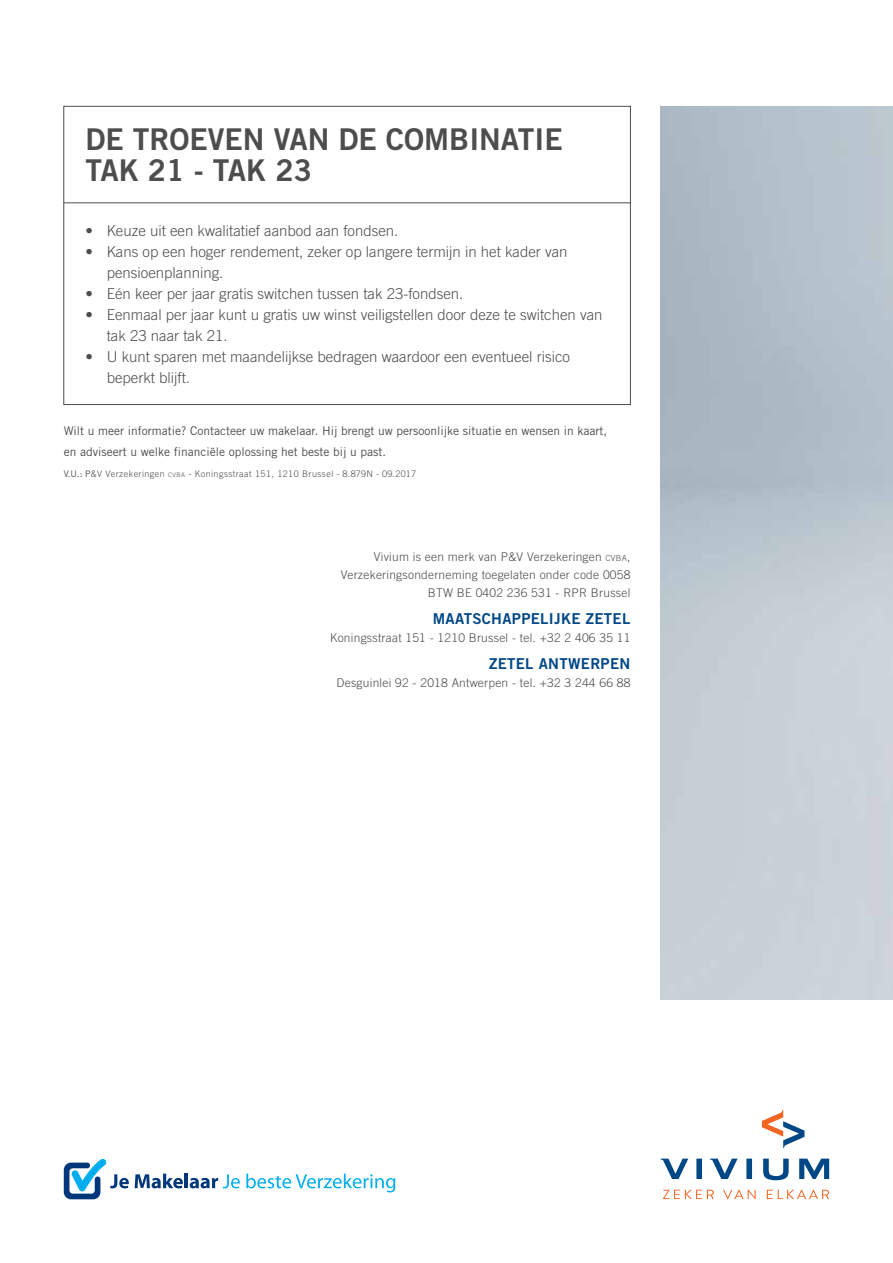
<style>
.page{position:relative;width:893px;height:1263px;background:#fff}
.page>*{position:absolute;margin:0;border:0;box-sizing:border-box;transform-origin:0 0}
.t1{font:30px/31.5px "Trade Gothic LT Std Bd 2";color:#4d4d4f}
.t2{font:300 15px/21px "Trade Gothic LT Std";color:#4d4d4f}
.t3{font:15px "Trade Gothic LT Std Bd 2";letter-spacing:.02em;color:#004785}
.t4{font:300 12px/18px "Trade Gothic LT Std";letter-spacing:.02em;color:#4d4d4f;text-align:right}
.t5{font:12px/21px "Trade Gothic LT Std";color:#4d4d4f}
.t6{font:300 9px "Trade Gothic LT Std";letter-spacing:.05em;color:#4d4d4f}
.s1{font-weight:400}
.s2{font-size:6.3px}
.s3{font-size:8.4px}
.s4{font-style:inherit}
</style>
<div class="page">
<svg style="left:663px;top:1190px;width:51px;height:9px"></svg>
<svg style="left:723px;top:1189px;width:33px;height:10px"></svg>
<svg style="left:767px;top:1189px;width:62px;height:10px"></svg>
<svg style="left:696px;top:1158px;width:6px;height:21px"></svg>
<svg style="left:746px;top:1158px;width:6px;height:21px"></svg>
<svg style="left:763px;top:1158px;width:26px;height:22px"></svg>
<svg style="left:799px;top:1158px;width:30px;height:21px"></svg>
<svg style="left:660px;top:1158px;width:28px;height:21px"></svg>
<svg style="left:710px;top:1158px;width:28px;height:21px"></svg>
<svg style="left:762px;top:1110px;width:42px;height:38px"></svg>
<div style="left:63px;top:106px;width:568px;height:299px;border:1px solid #4d4d4f"></div>
<hr style="left:63px;top:202px;width:567px;height:1px;background:#4d4d4f">
<svg style="left:64px;top:1158px;width:65px;height:41px"></svg>
<svg style="left:135px;top:1173px;width:48px;height:15px"></svg>
<hr style="left:185px;top:1173px;width:3px;height:15px;background:#00377b">
<svg style="left:190px;top:1174px;width:50px;height:14px"></svg>
<svg style="left:246px;top:1173px;width:149px;height:19px"></svg>
<h1 class="t1" style="left:85px;top:123px;width:479px">DE TROEVEN VAN DE COMBINATIE<br>TAK 21 - TAK 23</h1>
<p class="t2" style="left:85px;top:220px;width:315px">• Keuze uit een kwalitatief aanbod aan fondsen.</p>
<p class="t2" style="left:107px;top:241px;width:462px;text-indent:-21px">• Kans op een hoger rendement, zeker op langere termijn in het kader van pensioenplanning.</p>
<p class="t2" style="left:85px;top:283px;width:379px">• Eén keer per jaar gratis switchen tussen tak 23-fondsen.</p>
<p class="t2" style="left:107px;top:304px;width:497px;text-indent:-21px">• Eenmaal per jaar kunt u gratis uw winst veiligstellen door deze te switchen van tak 23 naar tak 21.</p>
<p class="t2" style="left:107px;top:346px;width:465px;text-indent:-21px">• U kunt sparen met maandelijkse bedragen waardoor een eventueel risico beperkt blijft.</p>
<p class="t5" style="left:64px;top:420px;width:545px">Wilt u meer informatie? Contacteer uw makelaar. Hij brengt uw persoonlijke situatie en wensen in kaart, en adviseert u welke financiële oplossing het beste bij u past.</p>
<p class="t6" style="left:64px;top:468px;width:354px"><span class="s1">V.U.: P</span>&amp;V Verzekeringen <span class="s2">CVBA</span> - Koningsstraat 151, 1210 Brussel - 8.879N - 09.2017</p>
<p class="t4" style="left:341px;top:548px;width:291px">Vivium is een merk van P&amp;V Verzekeringen <span class="s3">CVBA</span><span class="s4">,<br></span>Verzekeringsonderneming toegelaten onder code 0058<br>BTW BE 0402 236 531 - RPR Brussel</p>
<p class="t3" style="left:433px;top:609px;width:199px">MAATSCHAPPELIJKE ZETEL</p>
<p class="t4" style="left:330px;top:629px;width:302px">Koningsstraat 151 - 1210 Brussel - tel. +32 2 406 35 11</p>
<p class="t3" style="left:489px;top:654px;width:143px">ZETEL ANTWERPEN</p>
<p class="t4" style="left:337px;top:673px;width:295px">Desguinlei 92 - 2018 Antwerpen - tel. +32 3 244 66 88</p>
</div>
